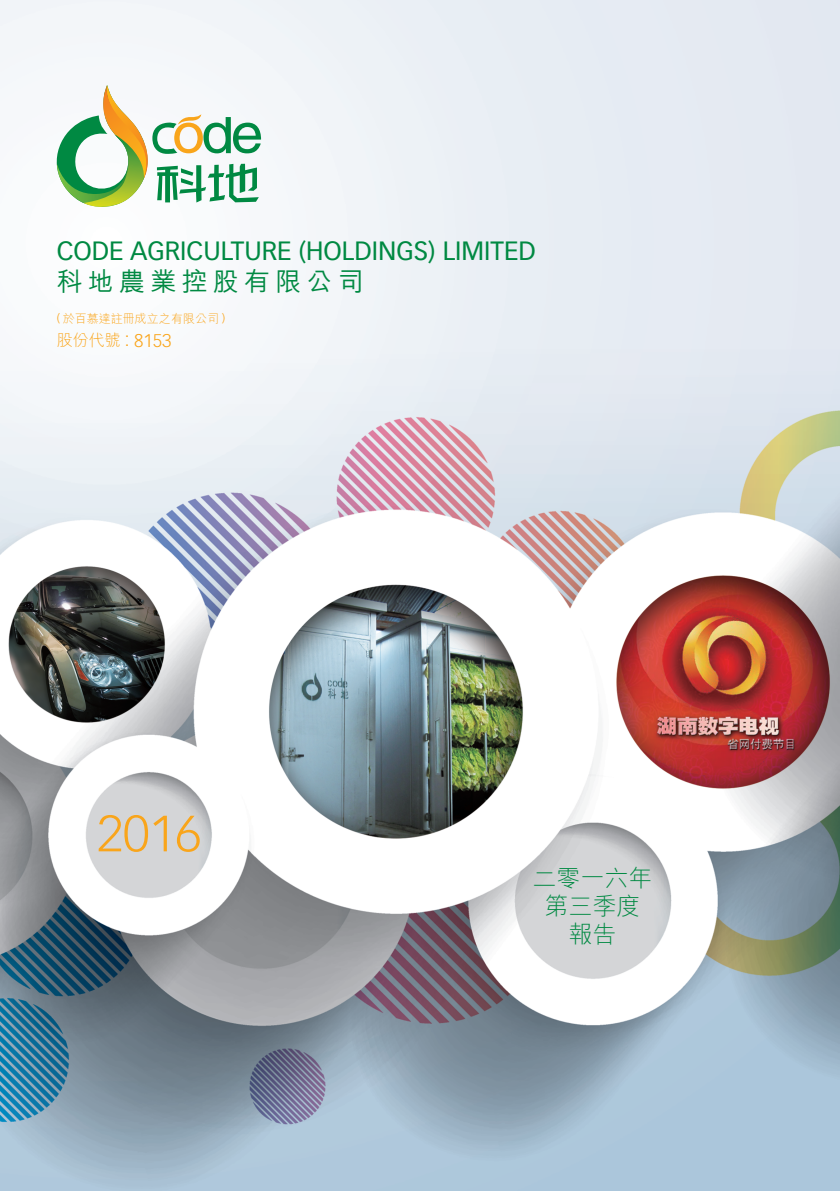
<style>
.page{position:relative;width:840px;height:1191px;background:#fff}
.page>*{position:absolute;margin:0;border:0;box-sizing:border-box;transform-origin:0 0}
.t1{font:300 50px "Vectora LT Std";color:#f9a51b}
.t2{font:26px/31.6px "Vectora LT Std";color:#008942}
.t3{font:24px/28px "M Hei HK Light E Ten B5 H";color:#008942;text-align:center}
.t4{font:300 18px "Vectora LT Std";color:#f9a51b}
.t5{font:12px "M Hei HK Light E Ten B5 H";color:#f9a51b}
.s1{font-family:"M Hei HK Medium E Ten B5 H"}
.s2{font-family:"Vectora LT Std";font-weight:300}
.s3{font-family:"M Hei HK Light E Ten B5 H";font-weight:400;font-size:16px}
</style>
<div class="page">
<img style="left:0;top:0;width:839px;height:1191px">
<svg style="left:57px;top:85px;width:204px;height:122px"></svg>
<p class="t2" style="left:57px;top:236px;width:480px">CODE AGRICULTURE (HOLDINGS) LIMITED<span class="s1">科地農業控股有限公司</span></p>
<p class="t5" style="left:57px;top:314px;width:170px"><span class="s2">(</span> 於百慕達註冊成立之有限公司 <span class="s2">)</span></p>
<p class="t4" style="left:57px;top:333px;width:116px"><span class="s3">股份代號</span> : 8153</p>
<p class="t1" style="left:97px;top:812px;width:105px">2016</p>
<p class="t3" style="left:532px;top:867px;width:121px">二零一六年第三季度報告</p>
</div>
